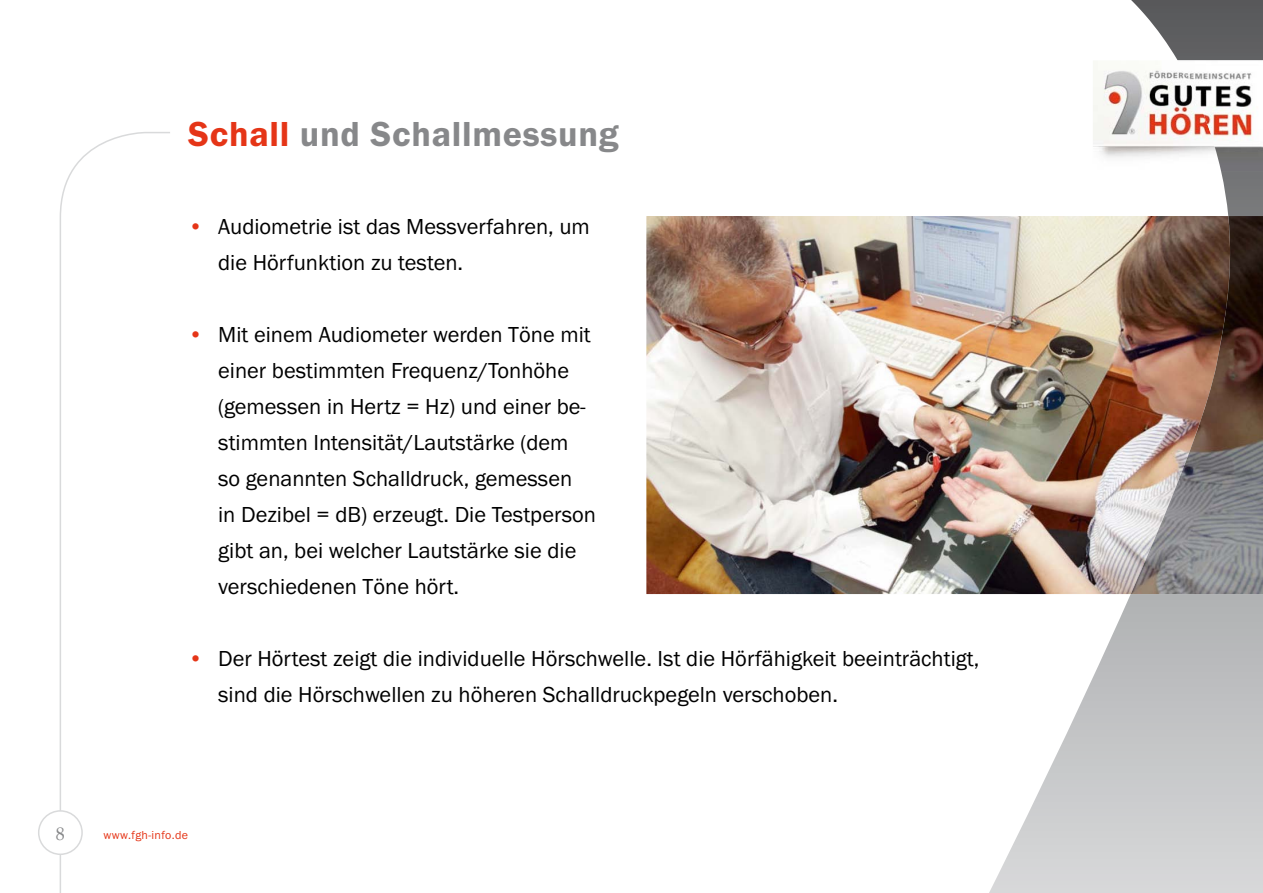
<style>
.page{position:relative;width:1263px;height:893px;background:#fff}
.page>*{position:absolute;margin:0;border:0;box-sizing:border-box;transform-origin:0 0}
.t1{font:600 36px "Franklin Gothic Itc T";letter-spacing:.02em;color:#87888a}
.t2{font:22.5px/36px "Franklin Gothic Itc T";color:#000}
.t3{font:18px "Palatino";color:#87888a}
.t4{font:12px "Franklin Gothic Itc T";letter-spacing:.03em;color:#e53517}
.s1{color:#e53517}
</style>
<div class="page">
<svg style="left:59px;top:132px;width:111px;height:761px"></svg>
<img style="left:646px;top:216px;width:343px;height:378px">
<svg style="left:989px;top:0;width:274px;height:893px"></svg>
<img style="left:1131px;top:216px;width:132px;height:378px">
<img style="left:1093px;top:60px;width:84px;height:111px">
<img style="left:1177px;top:60px;width:86px;height:111px">
<div style="left:39px;top:811px;width:43px;height:43px;background:#fff;border-radius:50%"></div>
<div style="left:38px;top:810px;width:45px;height:45px;border:2px solid #d9dadb;border-radius:50%"></div>
<h1 class="t1" style="left:188px;top:113px;width:432px"><span class="s1">Schall</span> und Schallmessung</h1>
<p class="t2" style="left:218px;top:208px;width:373px;text-indent:-30px"><span class="s1">•</span> Audiometrie ist das Messverfahren, um die Hörfunktion zu testen.</p>
<p class="t2" style="left:218px;top:316px;width:379px;text-indent:-30px"><span class="s1">•</span> Mit einem Audiometer werden Töne mit einer bestimmten Frequenz/Tonhöhe (gemessen in Hertz = Hz) und einer be&shy;stimmten Intensität/Lautstärke (dem so genannten Schalldruck, gemessen<br>in Dezibel = dB) erzeugt. Die Testperson gibt an, bei welcher Lautstärke sie die verschiedenen Töne hört.</p>
<p class="t2" style="left:218px;top:640px;width:763px;text-indent:-30px"><span class="s1">•</span> Der Hörtest zeigt die individuelle Hörschwelle. Ist die Hörfähigkeit beeinträchtigt, sind die Hörschwellen zu höheren Schalldruckpegeln verschoben.</p>
<p class="t3" style="left:56px;top:819px;width:10px">8</p>
<p class="t4" style="left:103px;top:827px;width:86px">www.fgh-info.de</p>
</div>
